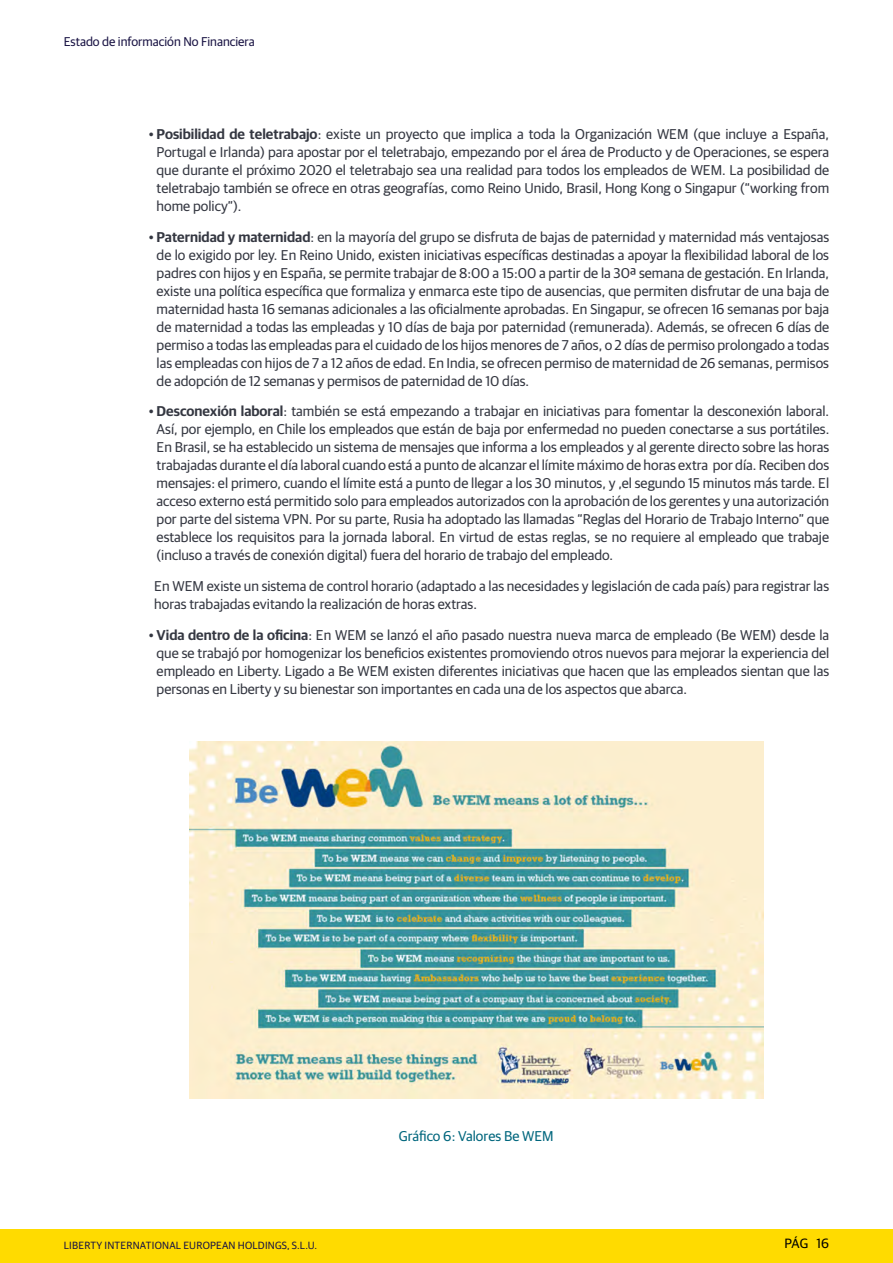
<style>
.page{position:relative;width:893px;height:1263px;background:#fff}
.page>*{position:absolute;margin:0;border:0;box-sizing:border-box;transform-origin:0 0}
.t1{font:14.25px/18px "Guardian Sans";color:#343741;text-align:justify}
.t2{font:14.25px "Guardian Sans";color:#00667d}
.t3{font:13.5px "Guardian Sans";color:#000}
.t4{font:12.75px "Guardian Sans";color:#1a1444}
.t5{font:10.5px "Guardian Sans";letter-spacing:.02em;color:#1a1444}
.s1{font-weight:600}
</style>
<div class="page">
<div style="left:0;top:1229px;width:893px;height:34px;background:#ffdb00"></div>
<img style="left:189px;top:741px;width:574px;height:358px">
<p class="t4" style="left:64px;top:32px;width:192px">Estado de información No Financiera</p>
<p class="t1" style="left:157px;top:124px;width:674px;text-indent:-8px">• <span class="s1">Posibilidad de teletrabajo</span>: existe un proyecto que implica a toda la Organización WEM (que incluye a España, Portugal e Irlanda) para apostar por el teletrabajo, empezando por el área de Producto y de Operaciones, se espera que durante el próximo 2020 el teletrabajo sea una realidad para todos los empleados de WEM. La posibilidad de teletrabajo también se ofrece en otras geografías, como Reino Unido, Brasil, Hong Kong o Singapur (“working from home policy”).</p>
<p class="t1" style="left:157px;top:227px;width:674px;text-indent:-8px">• <span class="s1">Paternidad y maternidad</span>: en la mayoría del grupo se disfruta de bajas de paternidad y maternidad más ventajosas de lo exigido por ley. En Reino Unido, existen iniciativas específicas destinadas a apoyar la flexibilidad laboral de los padres con hijos y en España, se permite trabajar de 8:00 a 15:00 a partir de la 30ª semana de gestación. En Irlanda, existe una política específica que formaliza y enmarca este tipo de ausencias, que permiten disfrutar de una baja de maternidad hasta 16 semanas adicionales a las oficialmente aprobadas. En Singapur, se ofrecen 16 semanas por baja de maternidad a todas las empleadas y 10 días de baja por paternidad (remunerada). Además, se ofrecen 6 días de permiso a todas las empleadas para el cuidado de los hijos menores de 7 años, o 2 días de permiso prolongado a todas las empleadas con hijos de 7 a 12 años de edad. En India, se ofrecen permiso de maternidad de 26 semanas, permisos de adopción de 12 semanas y permisos de paternidad de 10 días.</p>
<p class="t1" style="left:157px;top:401px;width:674px;text-indent:-8px">• <span class="s1">Desconexión laboral</span>: también se está empezando a trabajar en iniciativas para fomentar la desconexión laboral.<br>Así, por ejemplo, en Chile los empleados que están de baja por enfermedad no pueden conectarse a sus portátiles.<br>En Brasil, se ha establecido un sistema de mensajes que informa a los empleados y al gerente directo sobre las horas trabajadas durante el día laboral cuando está a punto de alcanzar el límite máximo de horas extra por día. Reciben dos mensajes: el primero, cuando el límite está a punto de llegar a los 30 minutos, y ,el segundo 15 minutos más tarde. El acceso externo está permitido solo para empleados autorizados con la aprobación de los gerentes y una autorización por parte del sistema VPN. Por su parte, Rusia ha adoptado las llamadas “Reglas del Horario de Trabajo Interno” que establece los requisitos para la jornada laboral. En virtud de estas reglas, se no requiere al empleado que trabaje (incluso a través de conexión digital) fuera del horario de trabajo del empleado.</p>
<p class="t1" style="left:154px;top:576px;width:676px">En WEM existe un sistema de control horario (adaptado a las necesidades y legislación de cada país) para registrar las horas trabajadas evitando la realización de horas extras.</p>
<p class="t1" style="left:157px;top:625px;width:674px;text-indent:-8px">• <span class="s1">Vida dentro de la oficina</span>: En WEM se lanzó el año pasado nuestra nueva marca de empleado (Be WEM) desde la que se trabajó por homogenizar los beneficios existentes promoviendo otros nuevos para mejorar la experiencia del empleado en Liberty. Ligado a Be WEM existen diferentes iniciativas que hacen que las empleados sientan que las personas en Liberty y su bienestar son importantes en cada una de los aspectos que abarca.</p>
<p class="t2" style="left:399px;top:1126px;width:156px">Gráfico 6: Valores Be WEM</p>
<p class="t5" style="left:64px;top:1237px;width:255px">LIBERTY INTERNATIONAL EUROPEAN HOLDINGS, S.L.U.</p>
<p class="t3" style="left:784px;top:1234px;width:46px">PÁG 16</p>
</div>
